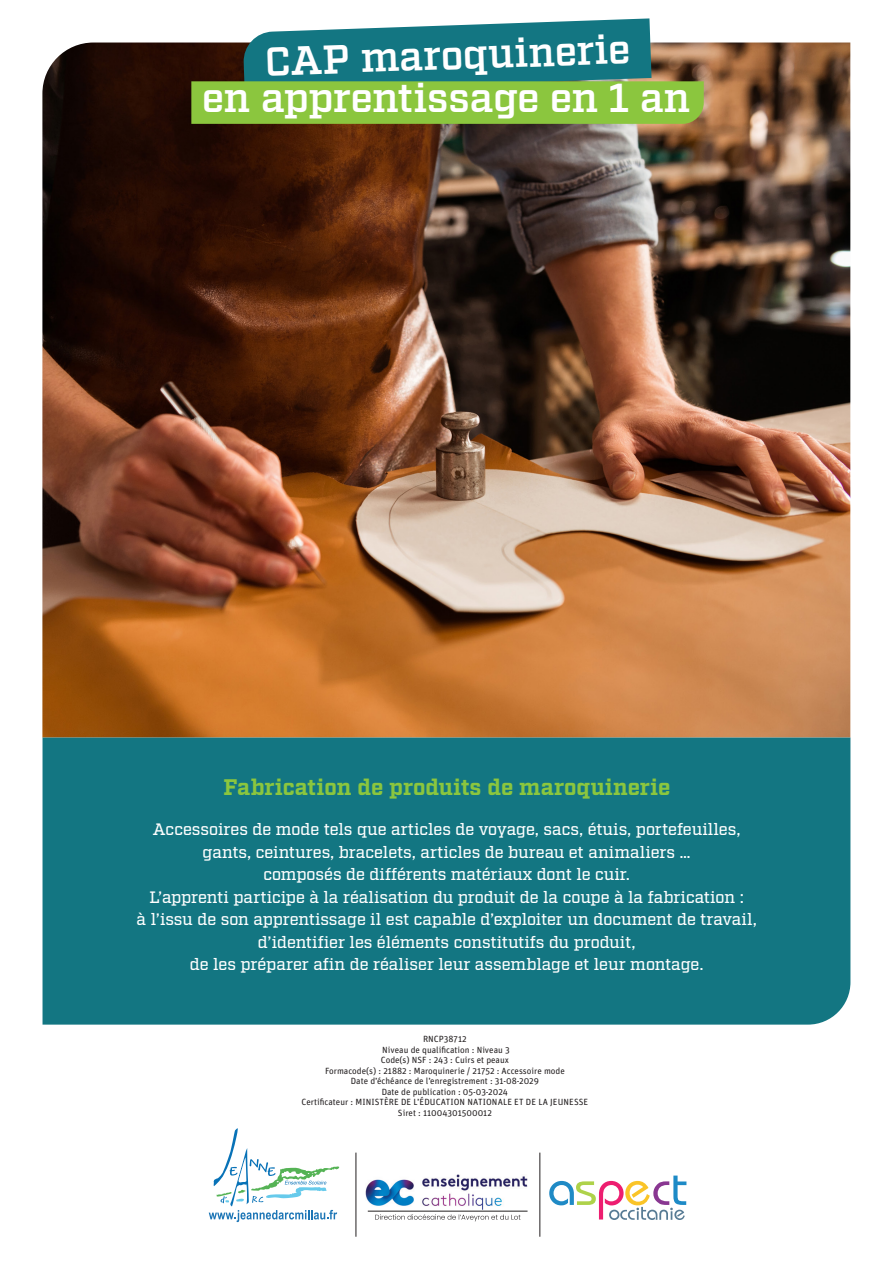
<style>
.page{position:relative;width:893px;height:1263px;background:#fff}
.page>*{position:absolute;margin:0;border:0;box-sizing:border-box;transform-origin:0 0}
.t1{font:600 40.5px "Factoria";letter-spacing:-.01em;color:#fff}
.t2{font:700 22.5px "Factoria";letter-spacing:-.01em;color:#8bc63e}
.t3{font:500 16.5px/22.5px "Factoria";letter-spacing:-.01em;color:#fff;text-align:center}
.t4{font:9px/10.5px "Unit Rounded Pro";color:#231f20;text-align:center}
</style>
<div class="page">
<img style="left:42px;top:43px;width:808px;height:694px">
<div style="left:43px;top:737px;width:807px;height:287px;background:#137682"></div>
<svg style="left:191px;top:18px;width:513px;height:106px;background:#62a06d"></svg>
<img style="left:366px;top:1175px;width:161px;height:35px">
<hr style="left:368px;top:1211px;width:160px;height:1px;background:#231f20">
<svg style="left:375px;top:1214px;width:145px;height:7px"></svg>
<hr style="left:356px;top:1152px;width:1px;height:85px;background:#231f20">
<hr style="left:540px;top:1152px;width:1px;height:85px;background:#231f20">
<svg style="left:549px;top:1175px;width:137px;height:45px"></svg>
<svg style="left:209px;top:1128px;width:131px;height:94px"></svg>
<h1 class="t1" style="left:264px;top:38px;width:367px;rotate:-2deg">CAP maroquinerie</h1>
<h1 class="t1" style="left:202px;top:74px;width:490px">en apprentissage en 1 an</h1>
<h2 class="t2" style="left:224px;top:773px;width:448px">Fabrication de produits de maroquinerie</h2>
<p class="t3" style="left:137px;top:818px;width:622px">Accessoires de mode tels que articles de voyage, sacs, étuis, portefeuilles, gants, ceintures, bracelets, articles de bureau et animaliers …<br>composés de différents matériaux dont le cuir.<br>L’apprenti participe à la réalisation du produit de la coupe à la fabrication :<br>à l’issu de son apprentissage il est capable d’exploiter un document de travail, d’identifier les éléments constitutifs du produit,<br>de les préparer afin de réaliser leur assemblage et leur montage.</p>
<p class="t4" style="left:301px;top:1033px;width:288px">RNCP38712<br>Niveau de qualification : Niveau 3<br>Code(s) NSF : 243 : Cuirs et peaux<br>Formacode(s) : 21882 : Maroquinerie / 21752 : Accessoire mode<br>Date d’échéance de l’enregistrement : 31-08-2029<br>Date de publication : 05-03-2024<br>Certificateur : MINISTÈRE DE L’ÉDUCATION NATIONALE ET DE LA JEUNESSE Siret : 11004301500012</p>
</div>
